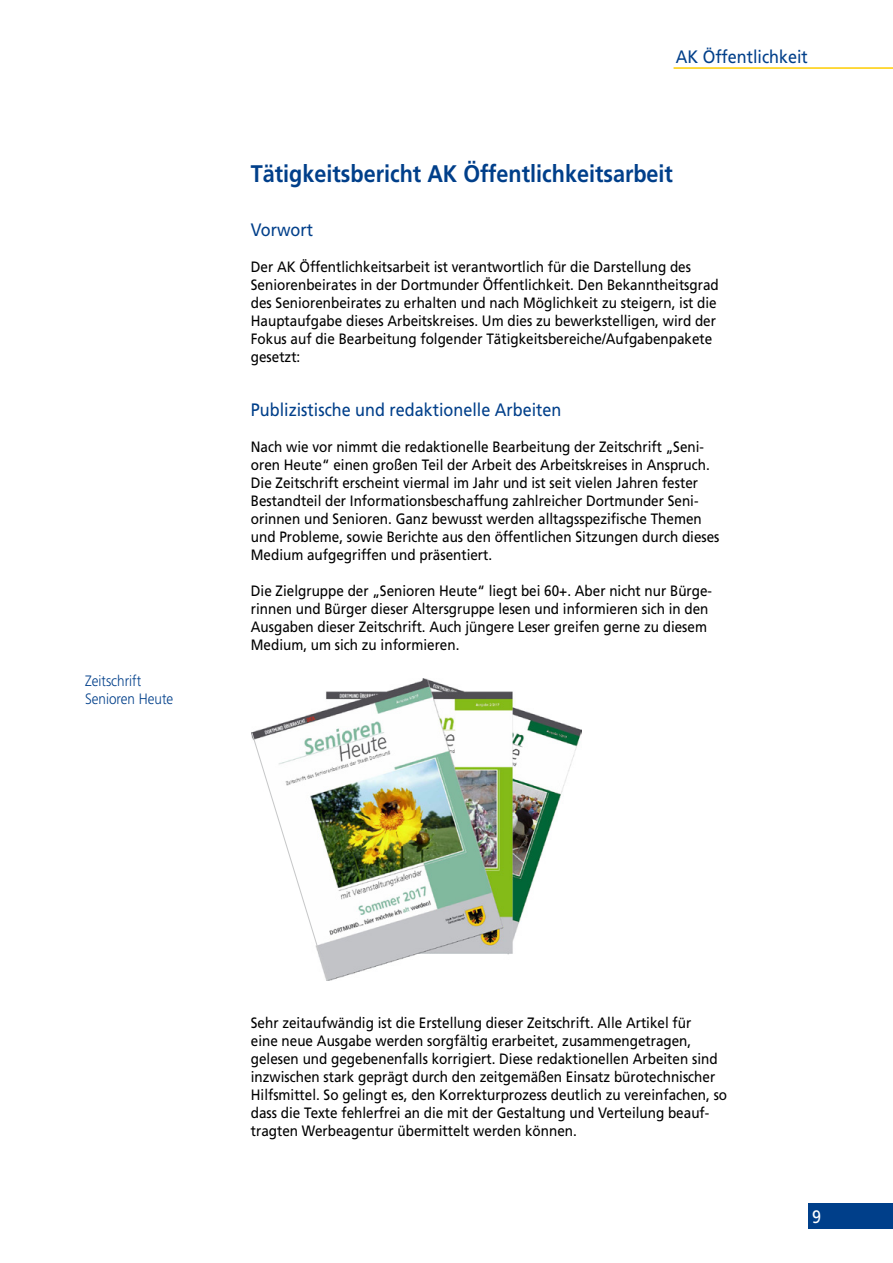
<style>
.page{position:relative;width:893px;height:1263px;background:#fff}
.page>*{position:absolute;margin:0;border:0;box-sizing:border-box;transform-origin:0 0}
.Große_Überschrift_16{font:700 24px "Frutiger LT";color:#003f8a;scale:.9 1}
.Überschrift_12_Pt{font:18px "Frutiger LT";color:#003f8a;scale:.9 1}
.t1{font:18px "Frutiger LT";color:#fff;scale:.9 1}
.Fließtext_10Pt{font:15px/18px "Frutiger LT";color:#000;scale:.9 1}
.Marginalien{font:300 15px "Frutiger LT";color:#003f8a;scale:.9 1}
</style>
<div class="page">
<div style="left:808px;top:1203px;width:85px;height:26px;background:#003f8a"></div>
<hr style="left:674px;top:67px;width:219px;height:2px;background:#fecc00">
<img style="left:253px;top:678px;width:328px;height:303px">
<svg style="left:252px;top:732px;width:76px;height:249px"></svg>
<p class="Marginalien" style="left:85px;top:672px;width:64px">Zeitschrift</p>
<p class="Marginalien" style="left:85px;top:690px;width:100px">Senioren Heute</p>
<p class="Überschrift_12_Pt" style="left:676px;top:47px;width:148px">AK Öffentlichkeit</p>
<p class="Große_Überschrift_16" style="left:251px;top:159px;width:471px">Tätigkeitsbericht AK Öffentlichkeitsarbeit</p>
<p class="Überschrift_12_Pt" style="left:251px;top:219px;width:71px">Vorwort</p>
<p class="Fließtext_10Pt" style="left:251px;top:257px;width:521px">Der AK Öffentlichkeitsarbeit ist verantwortlich für die Darstellung des Seniorenbeirates in der Dortmunder Öffentlichkeit. Den Bekanntheitsgrad des Seniorenbeirates zu erhalten und nach Möglichkeit zu steigern, ist die Hauptaufgabe dieses Arbeitskreises. Um dies zu bewerkstelligen, wird der Fokus auf die Bearbeitung folgender Tätigkeitsbereiche/Aufgabenpakete gesetzt:</p>
<p class="Überschrift_12_Pt" style="left:251px;top:399px;width:347px">Publizistische und redaktionelle Arbeiten</p>
<p class="Fließtext_10Pt" style="left:251px;top:437px;width:522px">Nach wie vor nimmt die redaktionelle Bearbeitung der Zeitschrift „Seni&shy;oren Heute“ einen großen Teil der Arbeit des Arbeitskreises in Anspruch.<br>Die Zeitschrift erscheint viermal im Jahr und ist seit vielen Jahren fester Bestandteil der Informationsbeschaffung zahlreicher Dortmunder Seni&shy;orinnen und Senioren. Ganz bewusst werden alltagsspezifische Themen und Probleme, sowie Berichte aus den öffentlichen Sitzungen durch dieses Medium aufgegriffen und präsentiert.</p>
<p class="Fließtext_10Pt" style="left:251px;top:581px;width:514px">Die Zielgruppe der „Senioren Heute“ liegt bei 60+. Aber nicht nur Bürge&shy;rinnen und Bürger dieser Altersgruppe lesen und informieren sich in den Ausgaben dieser Zeitschrift. Auch jüngere Leser greifen gerne zu diesem Medium, um sich zu informieren.</p>
<p class="Fließtext_10Pt" style="left:251px;top:1013px;width:531px">Sehr zeitaufwändig ist die Erstellung dieser Zeitschrift. Alle Artikel für<br>eine neue Ausgabe werden sorgfältig erarbeitet, zusammengetragen, gelesen und gegebenenfalls korrigiert. Diese redaktionellen Arbeiten sind inzwischen stark geprägt durch den zeitgemäßen Einsatz bürotechnischer Hilfsmittel. So gelingt es, den Korrekturprozess deutlich zu vereinfachen, so dass die Texte fehlerfrei an die mit der Gestaltung und Verteilung beauf&shy;tragten Werbeagentur übermittelt werden können.</p>
<p class="t1" style="left:812px;top:1206px;width:12px">9</p>
</div>
